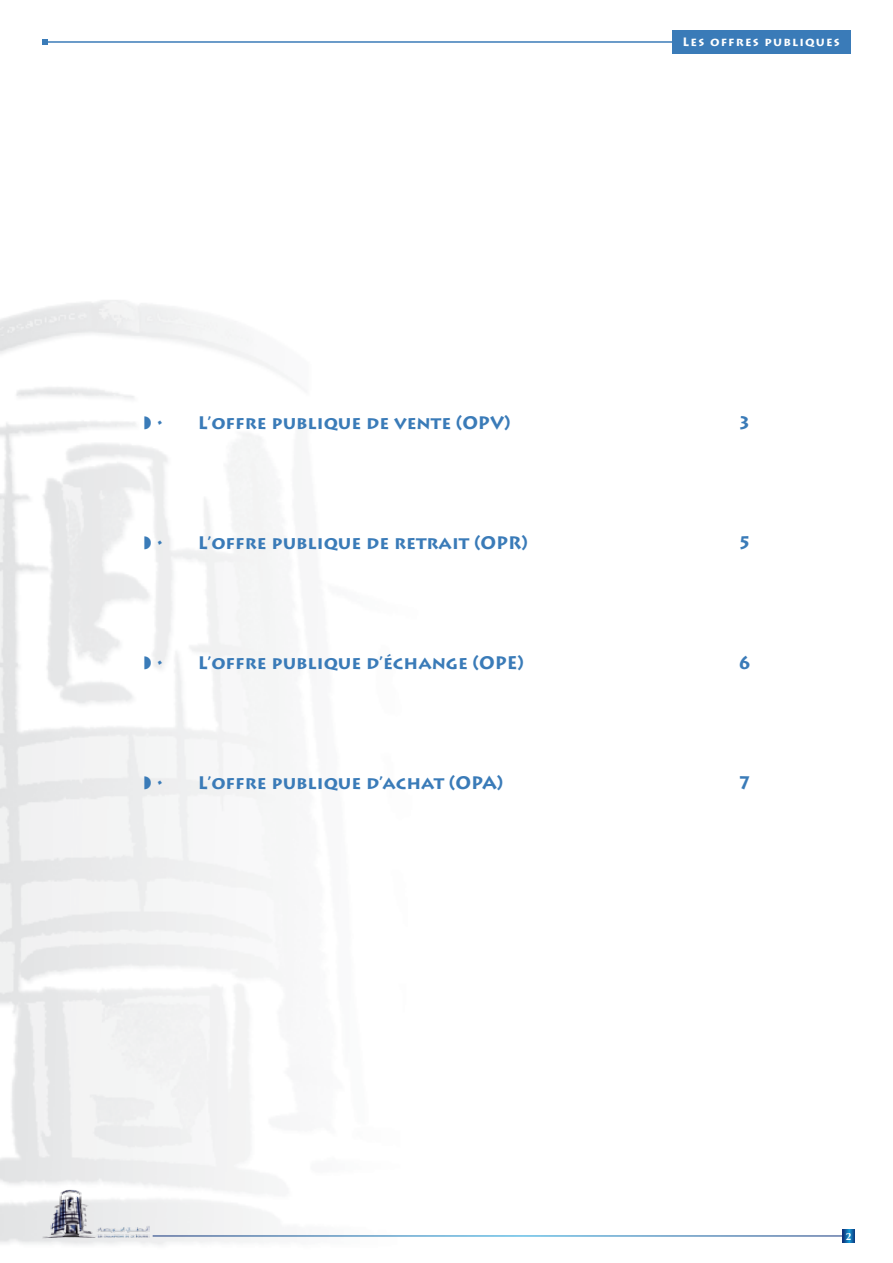
<style>
.page{position:relative;width:893px;height:1263px;background:#fff}
.page>*{position:absolute;margin:0;border:0;box-sizing:border-box;transform-origin:0 0}
.t1{font:700 18px "Lithos Pro";color:#3a7bb8}
.t2{font:700 12px "Lithos Pro";letter-spacing:.1em;color:#fff}
.t3{font:700 10.5px "Optima";color:#fff}
</style>
<div class="page">
<img style="left:0;top:30px;width:855px;height:1215px">
<img style="left:41px;top:1188px;width:108px;height:50px">
<hr style="left:153px;top:1235px;width:696px;height:1px;background:#fff">
<svg style="left:842px;top:1229px;width:13px;height:13px"></svg>
<hr style="left:43px;top:41px;width:807px;height:2px;background:#3a7bb8">
<div style="left:672px;top:30px;width:178px;height:24px;background:#3a7bb8"></div>
<svg style="left:43px;top:39px;width:5px;height:6px"></svg>
<p class="t2" style="left:683px;top:35px;width:159px">Les offres publiques</p>
<p class="t1" style="left:144px;top:412px;width:21px">◗ •</p>
<p class="t1" style="left:198px;top:412px;width:314px">L’offre publique de vente (OPV)</p>
<p class="t1" style="left:738px;top:412px;width:15px">3</p>
<p class="t1" style="left:144px;top:532px;width:21px">◗ •</p>
<p class="t1" style="left:198px;top:532px;width:332px">L’offre publique de retrait (OPR)</p>
<p class="t1" style="left:738px;top:532px;width:15px">5</p>
<p class="t1" style="left:144px;top:652px;width:21px">◗ •</p>
<p class="t1" style="left:198px;top:652px;width:328px">L’offre publique d’échange (OPE)</p>
<p class="t1" style="left:738px;top:652px;width:15px">6</p>
<p class="t1" style="left:144px;top:772px;width:21px">◗ •</p>
<p class="t1" style="left:198px;top:772px;width:307px">L’offre publique d’achat (OPA)</p>
<p class="t1" style="left:738px;top:772px;width:15px">7</p>
<p class="t3" style="left:846px;top:1230px;width:7px">2</p>
</div>
